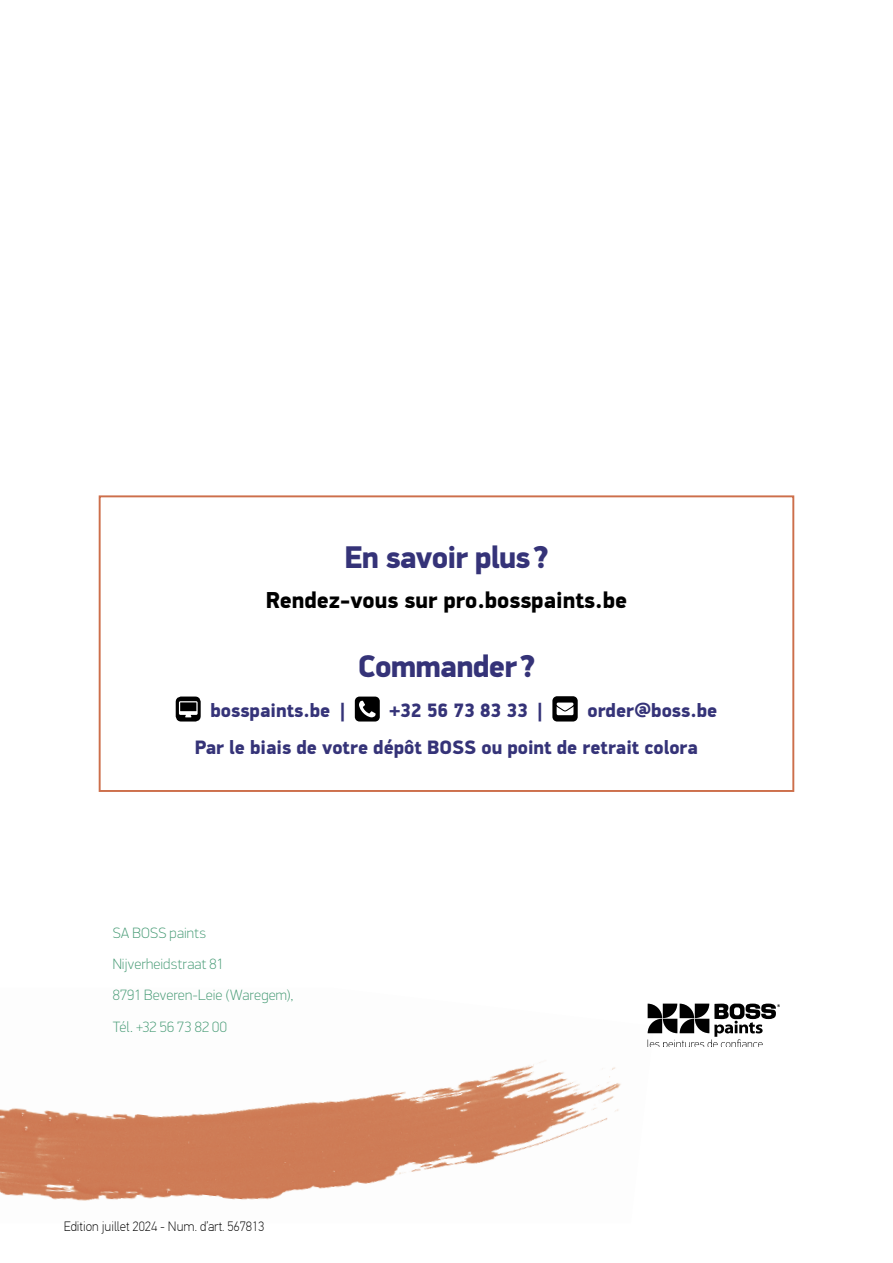
<style>
.page{position:relative;width:893px;height:1263px;background:#fff}
.page>*{position:absolute;margin:0;border:0;box-sizing:border-box;transform-origin:0 0}
.t1{font:900 31.5px "PFDIN Display Pro";letter-spacing:-.025em;color:#353378}
.t2{font:900 23.1px "PFDIN Display Pro";color:#000}
.t3{font:900 19.5px/36.8px "PFDIN Display Pro";color:#353378}
.t4{font:100 15px/31.2px "PFDIN Display Pro";letter-spacing:.01em;color:#459a74}
.t5{font:100 13.5px "PF Din Text Pro";color:#000}
</style>
<div class="page">
<img style="left:0;top:1003px;width:648px;height:198px">
<svg style="left:648px;top:1003px;width:132px;height:44px"></svg>
<svg style="left:176px;top:696px;width:25px;height:25px"></svg>
<svg style="left:355px;top:696px;width:25px;height:25px"></svg>
<svg style="left:552px;top:696px;width:26px;height:25px"></svg>
<div style="left:99px;top:495px;width:695px;height:297px;border:2px solid #cd6f4b"></div>
<h1 class="t1" style="left:344px;top:538px;width:206px">En savoir plus?</h1>
<p class="t2" style="left:266px;top:586px;width:363px">Rendez-vous sur pro.bosspaints.be</p>
<h1 class="t1" style="left:358px;top:647px;width:179px">Commander?</h1>
<p class="t3" style="left:195px;top:693px;width:524px;text-indent:392px">order@boss.be<br>Par le biais de votre dépôt BOSS ou point de retrait colora</p>
<p class="t3" style="left:210px;top:693px;width:136px">bosspaints.be |</p>
<p class="t3" style="left:389px;top:693px;width:155px">+32 56 73 83 33 |</p>
<p class="t4" style="left:113px;top:917px;width:182px">SA BOSS paints<br>Nijverheidstraat 81<br>8791 Beveren-Leie (Waregem),<br>Tél. +32 56 73 82 00</p>
<p class="t5" style="left:64px;top:1219px;width:202px">Edition juillet 2024 - Num. d’art. 567813</p>
</div>
